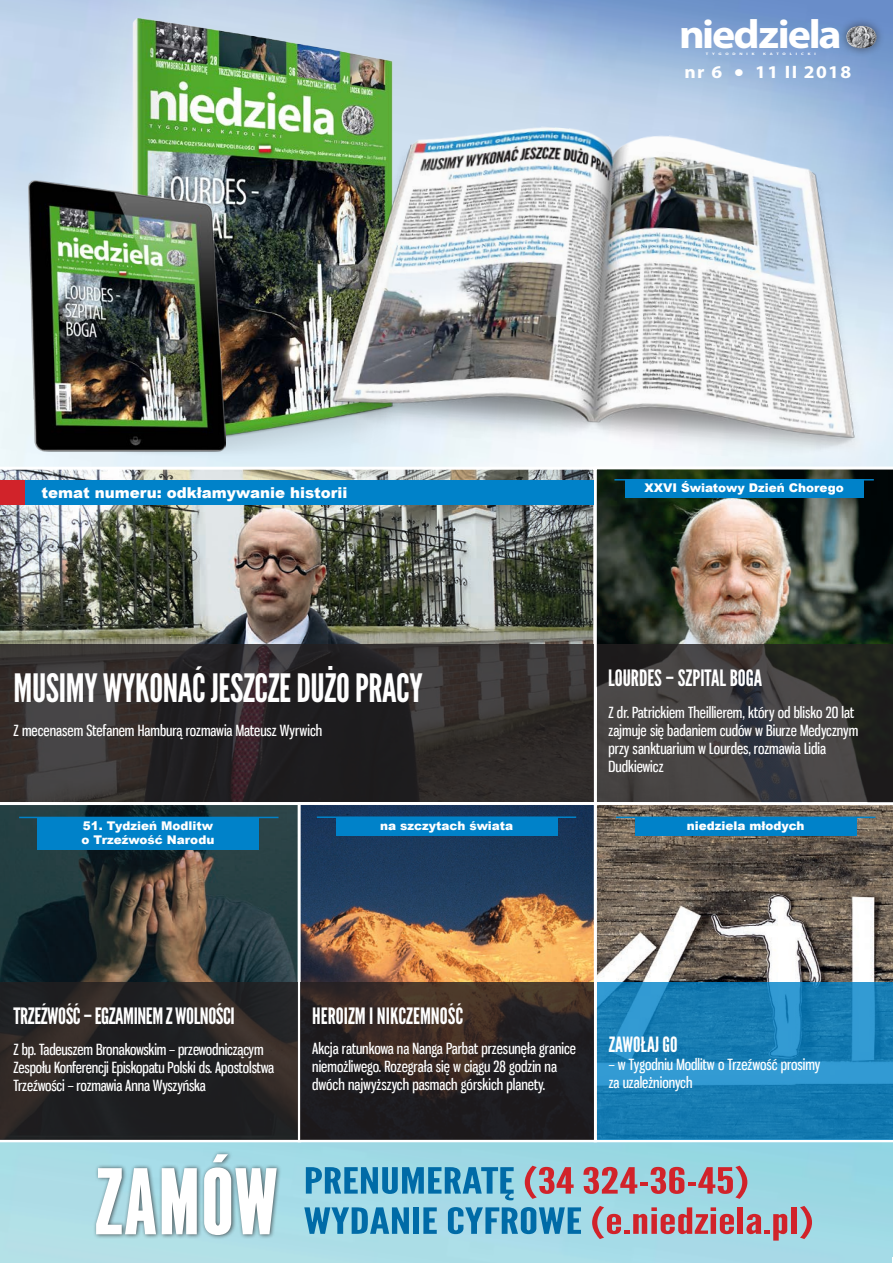
<style>
.page{position:relative;width:893px;height:1263px;background:#fff}
.page>*{position:absolute;margin:0;border:0;box-sizing:border-box;transform-origin:0 0}
.t1{font:condensed 90px "League Gothic";color:#fff;scale:1.5 1}
.t2{font:700 40.8px "Myriad Pro";letter-spacing:-.05em;color:#fff;scale:1.08 1}
.t3{font:39px "League Gothic";letter-spacing:-.01em;color:#fff}
.t4{font:36px/40.2px "League Gothic";color:#d1232a;scale:1.5 1}
.t5{font:22.5px "League Gothic";color:#fff}
.t6{font:22.5px "League Gothic";letter-spacing:-.02em;color:#fff}
.t7{font:21px "League Gothic";color:#fff}
.t8{font:700 18px "Myriad Pro";letter-spacing:.07em;color:#fff;scale:1.08 1}
.t9{font:15px/18px "Gnuolane Free";color:#fff}
.t10{font:900 15px "Arial";color:#fff}
.t11{font:900 12px/14.4px "Arial";color:#fff}
.t12{font:700 3.45px "Myriad Pro";letter-spacing:.835em;color:#fff;scale:1.33 1}
.s1{color:#006ba7}
</style>
<div class="page">
<img style="left:0;top:0;width:893px;height:1263px">
<svg style="left:597px;top:805px;width:296px;height:337px"></svg>
<img style="left:111px;top:18px;width:290px;height:440px">
<img style="left:0;top:467px;width:594px;height:178px">
<img style="left:302px;top:806px;width:291px;height:176px">
<svg style="left:0;top:802px;width:298px;height:340px;background:#374241"></svg>
<img style="left:594px;top:466px;width:299px;height:339px">
<hr style="left:614px;top:479px;width:260px;height:1px;background:#0082c9">
<hr style="left:19px;top:817px;width:260px;height:1px;background:#0082c9">
<div style="left:37px;top:817px;width:222px;height:32px;background:#0082c9"></div>
<div style="left:298px;top:802px;width:299px;height:340px;border:3px solid #fff"></div>
<hr style="left:317px;top:816px;width:259px;height:2px;background:#0082c9">
<div style="left:336px;top:817px;width:222px;height:18px;background:#0082c9"></div>
<svg style="left:597px;top:982px;width:296px;height:157px;background:#1c82b9"></svg>
<svg style="left:301px;top:982px;width:293px;height:157px;background:#2a2321"></svg>
<svg style="left:0;top:982px;width:298px;height:157px;background:#252323"></svg>
<svg style="left:0;top:645px;width:594px;height:157px;background:#2e2a2b"></svg>
<svg style="left:597px;top:645px;width:296px;height:157px;background:#3b3939"></svg>
<img style="left:28px;top:180px;width:197px;height:271px">
<div style="left:838px;top:17px;width:47px;height:40px;background:#231f20;opacity:.6"></div>
<img style="left:846px;top:26px;width:30px;height:22px">
<div style="left:92px;top:1150px;width:189px;height:89px;background:#231f20;opacity:.75"></div>
<hr style="left:616px;top:816px;width:259px;height:2px;background:#0082c9">
<div style="left:635px;top:817px;width:222px;height:18px;background:#0082c9"></div>
<div style="left:0;top:481px;width:594px;height:24px;background:#0082c9"></div>
<div style="left:0;top:481px;width:25px;height:24px;background:#d1232a"></div>
<img style="left:320px;top:113px;width:567px;height:359px">
<div style="left:625px;top:479px;width:238px;height:19px;background:#0082c9"></div>
<h2 class="t2" style="left:679px;top:8px;width:152px">niedziela</h2>
<p class="t12" style="left:706px;top:52px;width:38px">TYGODNIK</p>
<p class="t12" style="left:763px;top:52px;width:41px">KATOLICKI</p>
<p class="t8" style="left:685px;top:60px;width:156px">nr 6 ● 11 II 2018</p>
<p class="t10" style="left:42px;top:481px;width:307px">temat numeru: odkłamywanie historii</p>
<p class="t11" style="left:644px;top:480px;width:201px">XXVI Światowy Dzień Chorego</p>
<h3 class="t3" style="left:14px;top:665px;width:411px">MUSIMY WYKONAĆ JESZCZE DUŻO PRACY</h3>
<p class="t9" style="left:14px;top:721px;width:310px">Z mecenasem Stefanem Hamburą rozmawia Mateusz Wyrwich</p>
<p class="t11" style="left:82px;top:818px;width:134px">51. Tydzień Modlitw o Trzeźwość Narodu</p>
<p class="t11" style="left:380px;top:818px;width:134px">na szczytach świata</p>
<h3 class="t5" style="left:608px;top:664px;width:156px">LOURDES – SZPITAL BOGA</h3>
<p class="t9" style="left:608px;top:703px;width:251px">Z dr. Patrickiem Theillierem, który od blisko 20 lat zajmuje się badaniem cudów w Biurze Medycznym przy sanktuarium w Lourdes, rozmawia Lidia Dudkiewicz</p>
<p class="t11" style="left:687px;top:818px;width:119px">niedziela młodych</p>
<h3 class="t6" style="left:14px;top:1002px;width:223px">TRZEŹWOŚĆ – EGZAMINEM Z WOLNOŚCI</h3>
<p class="t9" style="left:14px;top:1041px;width:262px">Z bp. Tadeuszem Bronakowskim – przewodniczącym<br>Zespołu Konferencji Episkopatu Polski ds. Apostolstwa<br>Trzeźwości – rozmawia Anna Wyszyńska</p>
<h3 class="t5" style="left:312px;top:1002px;width:153px">HEROIZM I NIKCZEMNOŚĆ</h3>
<p class="t9" style="left:312px;top:1040px;width:265px">Akcja ratunkowa na Nanga Parbat przesunęła granice niemożliwego. Rozegrała się w ciągu 28 godzin na dwóch najwyższych pasmach górskich planety.</p>
<h3 class="t7" style="left:609px;top:1032px;width:70px">ZAWOŁAJ GO</h3>
<p class="t9" style="left:609px;top:1055px;width:213px">– w Tygodniu Modlitw o Trzeźwość prosimy za uzależnionych</p>
<h1 class="t1" style="left:96px;top:1148px;width:124px">ZAMÓW</h1>
<h3 class="t4" style="left:304px;top:1161px;width:342px"><span class="s1">PRENUMERATĘ</span> (34 324-36-45)<br><span class="s1">WYDANIE CYFROWE</span> (e.niedziela.pl)</h3>
</div>
